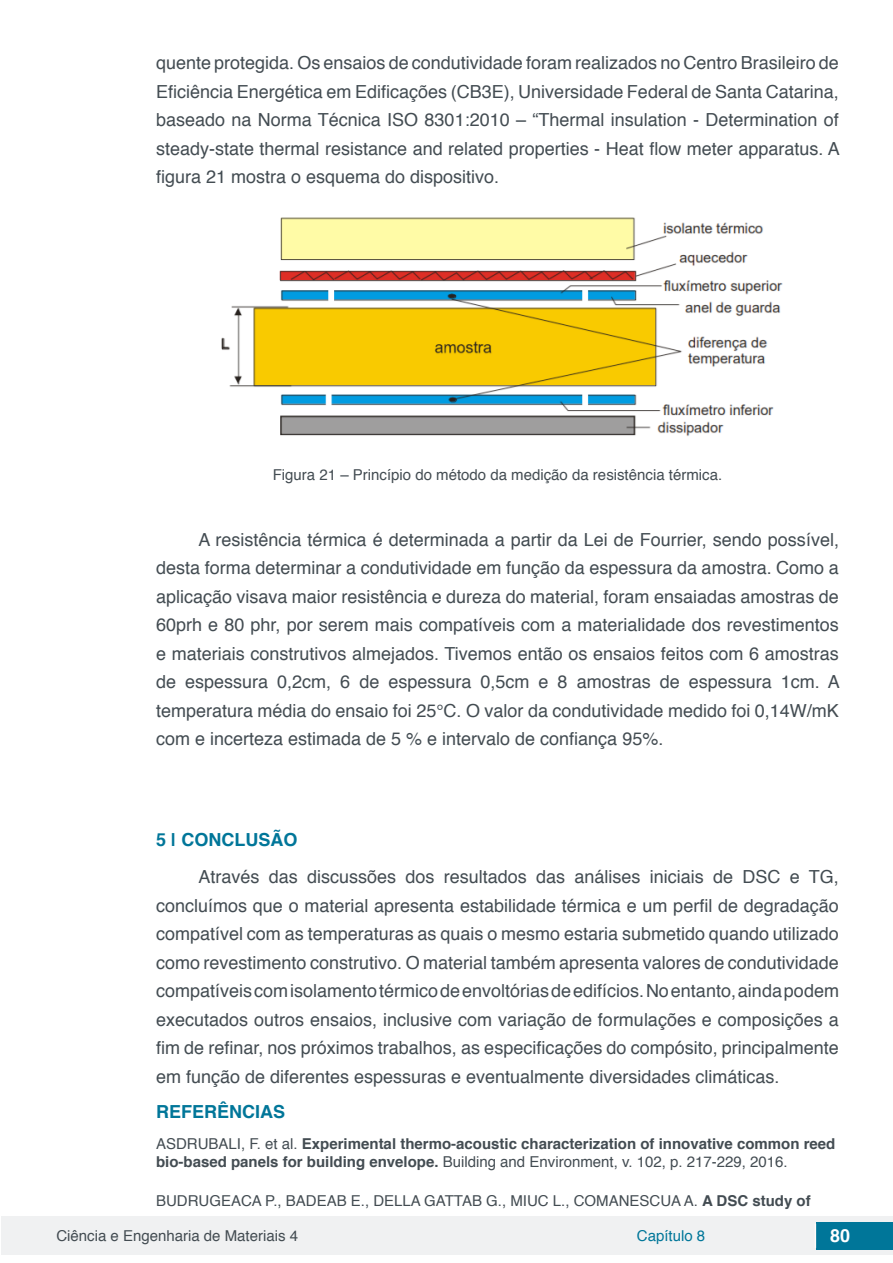
<style>
.page{position:relative;width:893px;height:1263px;background:#fff}
.page>*{position:absolute;margin:0;border:0;box-sizing:border-box;transform-origin:0 0}
.t1{font:18px/28.5px "Helvetica";color:#434c52;text-align:justify}
.t2{font:700 18px "Helvetica";color:#007699}
.t3{font:700 18px "Helvetica";color:#fff}
.t4{font:700 15px/18px "Helvetica";color:#434c52}
.t5{font:15px "Helvetica";color:#434c52}
.t6{font:15px "Helvetica";color:#007699}
.s1{font-weight:400}
.s2{font-weight:700}
</style>
<div class="page">
<div style="left:1px;top:1216px;width:891px;height:38px;background:#f0f1f2"></div>
<div style="left:816px;top:1222px;width:77px;height:27px;background:#007699"></div>
<svg style="left:815px;top:1224px;width:1px;height:24px"></svg>
<img style="left:221px;top:217px;width:562px;height:219px">
<p class="t1" style="left:156px;top:49px;width:685px">quente protegida. Os ensaios de condutividade foram realizados no Centro Brasileiro de Eficiência Energética em Edificações (CB3E), Universidade Federal de Santa Catarina, baseado na Norma Técnica ISO 8301:2010 – “Thermal insulation - Determination of steady-state thermal resistance and related properties - Heat flow meter apparatus. A figura 21 mostra o esquema do dispositivo.</p>
<p class="t5" style="left:273px;top:463px;width:451px">Figura 21 – Princípio do método da medição da resistência térmica.</p>
<p class="t1" style="left:156px;top:526px;width:685px;text-indent:43px">A resistência térmica é determinada a partir da Lei de Fourrier, sendo possível, desta forma determinar a condutividade em função da espessura da amostra. Como a aplicação visava maior resistência e dureza do material, foram ensaiadas amostras de 60prh e 80 phr, por serem mais compatíveis com a materialidade dos revestimentos e materiais construtivos almejados. Tivemos então os ensaios feitos com 6 amostras de espessura 0,2cm, 6 de espessura 0,5cm e 8 amostras de espessura 1cm. A temperatura média do ensaio foi 25°C. O valor da condutividade medido foi 0,14W/mK com e incerteza estimada de 5 % e intervalo de confiança 95%.</p>
<p class="t2" style="left:156px;top:825px;width:143px">5 | CONCLUSÃO</p>
<p class="t1" style="left:156px;top:863px;width:684px;text-indent:43px">Através das discussões dos resultados das análises iniciais de DSC e TG, concluímos que o material apresenta estabilidade térmica e um perfil de degradação compatível com as temperaturas as quais o mesmo estaria submetido quando utilizado como revestimento construtivo. O material também apresenta valores de condutividade compatíveis com isolamento térmico de envoltórias de edifícios. No entanto, ainda podem executados outros ensaios, inclusive com variação de formulações e composições a fim de refinar, nos próximos trabalhos, as especificações do compósito, principalmente em função de diferentes espessuras e eventualmente diversidades climáticas.</p>
<p class="t2" style="left:156px;top:1097px;width:131px">REFERÊNCIAS</p>
<p class="t4" style="left:156px;top:1134px;width:681px"><span class="s1">ASDRUBALI, F. et al.</span> Experimental thermo-acoustic characterization of innovative common reed bio-based panels for building envelope. <span class="s1">Building and Environment, v. 102, p. 217-229, 2016.</span></p>
<p class="t5" style="left:156px;top:1189px;width:656px">BUDRUGEACA P., BADEAB E., DELLA GATTAB G., MIUC L., COMANESCUA A. <span class="s2">A DSC study of</span></p>
<p class="t5" style="left:56px;top:1224px;width:243px">Ciência e Engenharia de Materiais 4</p>
<p class="t6" style="left:637px;top:1224px;width:70px">Capítulo 8</p>
<p class="t3" style="left:830px;top:1221px;width:22px">80</p>
</div>
